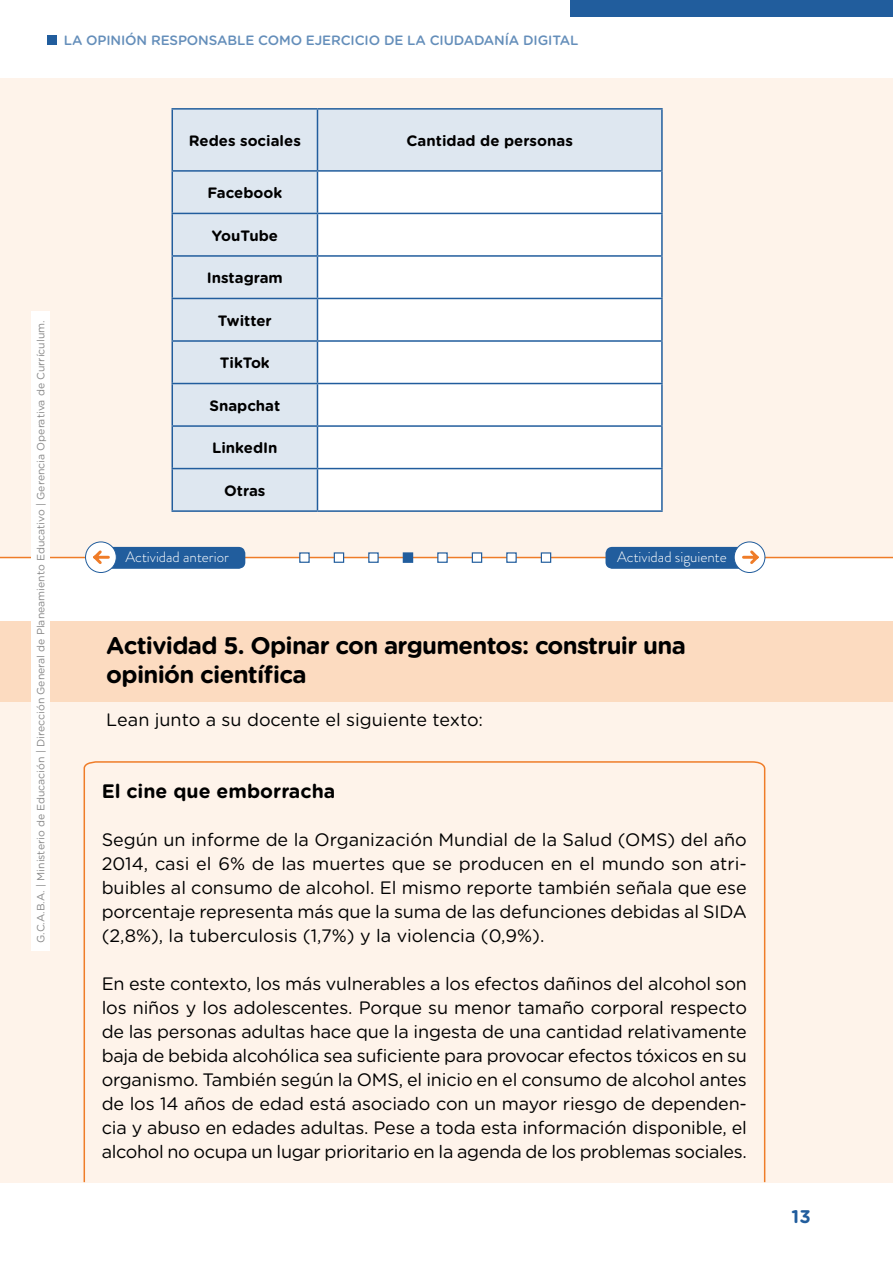
<style>
.page{position:relative;width:893px;height:1263px;background:#fff}
.page>*{position:absolute;margin:0;border:0;box-sizing:border-box;transform-origin:0 0}
.t1{font:700 24px/28.8px "Gotham Rounded";letter-spacing:-.03em;color:#000}
.t2{font:700 19.5px "Gotham Rounded";color:#000}
.t3{font:700 18.3px "Gotham Rounded";color:#215d9d}
.t4{font:18px/24px "Gotham Rounded";letter-spacing:-.01em;color:#000;text-align:justify}
.t5{font:700 15px "Gotham Rounded";color:#000}
.t6{font:300 15px "Brandon Grotesque";color:#fff}
.t7{font:500 13.5px "Gotham Rounded";letter-spacing:-.01em;color:#648eba}
.t8{font:10.5px "Gotham Rounded";color:#878787}
</style>
<div class="page">
<div style="left:47px;top:35px;width:9px;height:10px;background:#215d9d"></div>
<div style="left:570px;top:0;width:323px;height:17px;background:#215d9d"></div>
<div style="left:0;top:78px;width:893px;height:24px;background:#fef3ea"></div>
<div style="left:0;top:102px;width:893px;height:24px;background:#fef3ea"></div>
<div style="left:0;top:126px;width:893px;height:24px;background:#fef3ea"></div>
<div style="left:0;top:150px;width:893px;height:24px;background:#fef3ea"></div>
<div style="left:0;top:174px;width:893px;height:24px;background:#fef3ea"></div>
<div style="left:0;top:198px;width:893px;height:24px;background:#fef3ea"></div>
<div style="left:0;top:222px;width:893px;height:24px;background:#fef3ea"></div>
<div style="left:0;top:246px;width:893px;height:24px;background:#fef3ea"></div>
<div style="left:0;top:270px;width:893px;height:24px;background:#fef3ea"></div>
<div style="left:0;top:294px;width:893px;height:24px;background:#fef3ea"></div>
<div style="left:0;top:318px;width:893px;height:24px;background:#fef3ea"></div>
<div style="left:0;top:342px;width:893px;height:24px;background:#fef3ea"></div>
<div style="left:0;top:366px;width:893px;height:24px;background:#fef3ea"></div>
<div style="left:0;top:390px;width:893px;height:24px;background:#fef3ea"></div>
<div style="left:0;top:414px;width:893px;height:24px;background:#fef3ea"></div>
<div style="left:0;top:438px;width:893px;height:24px;background:#fef3ea"></div>
<div style="left:0;top:462px;width:893px;height:24px;background:#fef3ea"></div>
<div style="left:0;top:486px;width:893px;height:24px;background:#fef3ea"></div>
<div style="left:0;top:510px;width:893px;height:24px;background:#fef3ea"></div>
<div style="left:0;top:534px;width:893px;height:24px;background:#fef3ea"></div>
<div style="left:0;top:621px;width:893px;height:87px;background:#fcdbc0"></div>
<div style="left:0;top:702px;width:893px;height:24px;background:#fef3ea"></div>
<div style="left:0;top:726px;width:893px;height:24px;background:#fef3ea"></div>
<div style="left:0;top:750px;width:893px;height:24px;background:#fef3ea"></div>
<div style="left:0;top:774px;width:893px;height:24px;background:#fef3ea"></div>
<div style="left:0;top:798px;width:893px;height:24px;background:#fef3ea"></div>
<div style="left:0;top:942px;width:893px;height:24px;background:#fef3ea"></div>
<div style="left:0;top:1158px;width:893px;height:24px;background:#fef3ea"></div>
<div style="left:173px;top:110px;width:488px;height:400px;background:#dee7f0"></div>
<div style="left:318px;top:172px;width:343px;height:338px;background:#fff"></div>
<hr style="left:171px;top:213px;width:146px;height:1px;background:#215d9d">
<hr style="left:171px;top:255px;width:146px;height:2px;background:#215d9d">
<hr style="left:171px;top:298px;width:146px;height:1px;background:#215d9d">
<hr style="left:171px;top:340px;width:146px;height:2px;background:#215d9d">
<hr style="left:171px;top:383px;width:146px;height:1px;background:#215d9d">
<hr style="left:171px;top:425px;width:146px;height:2px;background:#215d9d">
<hr style="left:171px;top:468px;width:146px;height:1px;background:#215d9d">
<hr style="left:171px;top:510px;width:146px;height:2px;background:#215d9d">
<hr style="left:661px;top:172px;width:2px;height:41px;background:#215d9d">
<hr style="left:661px;top:214px;width:2px;height:41px;background:#215d9d">
<hr style="left:661px;top:257px;width:2px;height:41px;background:#215d9d">
<hr style="left:661px;top:299px;width:2px;height:41px;background:#215d9d">
<hr style="left:661px;top:342px;width:2px;height:41px;background:#215d9d">
<hr style="left:661px;top:384px;width:2px;height:41px;background:#215d9d">
<hr style="left:661px;top:427px;width:2px;height:41px;background:#215d9d">
<hr style="left:661px;top:469px;width:2px;height:41px;background:#215d9d">
<hr style="left:317px;top:213px;width:346px;height:1px;background:#215d9d">
<hr style="left:317px;top:255px;width:346px;height:2px;background:#215d9d">
<hr style="left:317px;top:298px;width:346px;height:1px;background:#215d9d">
<hr style="left:317px;top:340px;width:346px;height:2px;background:#215d9d">
<hr style="left:317px;top:383px;width:346px;height:1px;background:#215d9d">
<hr style="left:317px;top:425px;width:346px;height:2px;background:#215d9d">
<hr style="left:317px;top:468px;width:346px;height:1px;background:#215d9d">
<hr style="left:317px;top:510px;width:346px;height:2px;background:#215d9d">
<hr style="left:171px;top:172px;width:2px;height:41px;background:#215d9d">
<hr style="left:317px;top:172px;width:1px;height:41px;background:#215d9d">
<hr style="left:171px;top:214px;width:2px;height:41px;background:#215d9d">
<hr style="left:317px;top:214px;width:1px;height:41px;background:#215d9d">
<hr style="left:171px;top:257px;width:2px;height:41px;background:#215d9d">
<hr style="left:317px;top:257px;width:1px;height:41px;background:#215d9d">
<hr style="left:171px;top:299px;width:2px;height:41px;background:#215d9d">
<hr style="left:317px;top:299px;width:1px;height:41px;background:#215d9d">
<hr style="left:171px;top:342px;width:2px;height:41px;background:#215d9d">
<hr style="left:317px;top:342px;width:1px;height:41px;background:#215d9d">
<hr style="left:171px;top:384px;width:2px;height:41px;background:#215d9d">
<hr style="left:317px;top:384px;width:1px;height:41px;background:#215d9d">
<hr style="left:171px;top:427px;width:2px;height:41px;background:#215d9d">
<hr style="left:317px;top:427px;width:1px;height:41px;background:#215d9d">
<hr style="left:171px;top:469px;width:2px;height:41px;background:#215d9d">
<hr style="left:317px;top:469px;width:1px;height:41px;background:#215d9d">
<hr style="left:317px;top:108px;width:346px;height:2px;background:#215d9d">
<hr style="left:661px;top:110px;width:2px;height:60px;background:#215d9d">
<hr style="left:317px;top:170px;width:346px;height:2px;background:#215d9d">
<hr style="left:171px;top:108px;width:146px;height:2px;background:#215d9d">
<hr style="left:171px;top:170px;width:146px;height:2px;background:#215d9d">
<hr style="left:171px;top:110px;width:2px;height:60px;background:#215d9d">
<hr style="left:317px;top:110px;width:1px;height:60px;background:#215d9d">
<hr style="left:0;top:557px;width:893px;height:1px;background:#ef7c28">
<div style="left:299px;top:552px;width:11px;height:11px;background:#fff;border:1px solid #215d9d"></div>
<div style="left:334px;top:552px;width:10px;height:11px;background:#fff;border:1px solid #215d9d"></div>
<div style="left:368px;top:552px;width:11px;height:11px;background:#fff;border:1px solid #215d9d"></div>
<div style="left:403px;top:552px;width:10px;height:11px;background:#215d9d;border:1px solid #215d9d"></div>
<div style="left:472px;top:552px;width:10px;height:11px;background:#fff;border:1px solid #215d9d"></div>
<div style="left:541px;top:552px;width:10px;height:11px;background:#fff;border:1px solid #215d9d"></div>
<div style="left:437px;top:552px;width:11px;height:11px;background:#fff;border:1px solid #215d9d"></div>
<div style="left:506px;top:552px;width:11px;height:11px;background:#fff;border:1px solid #215d9d"></div>
<svg style="left:734px;top:542px;width:31px;height:30px"></svg>
<div style="left:734px;top:541px;width:31px;height:32px;border:1px solid #215d9d;border-radius:50%"></div>
<svg style="left:605px;top:547px;width:156px;height:22px;background:#4775a8"></svg>
<svg style="left:86px;top:542px;width:30px;height:30px"></svg>
<div style="left:85px;top:541px;width:32px;height:32px;border:1px solid #215d9d;border-radius:50%"></div>
<svg style="left:91px;top:547px;width:154px;height:22px;background:#4473a7"></svg>
<div style="left:0;top:822px;width:887px;height:120px;background:#fef3ea"></div>
<div style="left:0;top:966px;width:887px;height:192px;background:#fef3ea"></div>
<svg style="left:83px;top:761px;width:683px;height:422px"></svg>
<div style="left:31px;top:312px;width:18px;height:639px;background:#fff"></div>
<p class="t7" style="left:64px;top:31px;width:516px">LA OPINIÓN RESPONSABLE COMO EJERCICIO DE LA CIUDADANÍA DIGITAL</p>
<p class="t8" style="left:34px;top:943px;width:624px;rotate:-90deg">G.C.A.B.A. | Ministerio de Educación | Dirección General de Planeamiento Educativo | Gerencia Operativa de Currículum.</p>
<p class="t5" style="left:189px;top:130px;width:113px">Redes sociales</p>
<p class="t5" style="left:407px;top:130px;width:168px">Cantidad de personas</p>
<p class="t5" style="left:207px;top:182px;width:76px">Facebook</p>
<p class="t5" style="left:212px;top:224px;width:68px">YouTube</p>
<p class="t5" style="left:207px;top:267px;width:78px">Instagram</p>
<p class="t5" style="left:218px;top:309px;width:56px">Twitter</p>
<p class="t5" style="left:220px;top:352px;width:51px">TikTok</p>
<p class="t5" style="left:209px;top:394px;width:72px">Snapchat</p>
<p class="t5" style="left:212px;top:437px;width:67px">LinkedIn</p>
<p class="t5" style="left:224px;top:479px;width:43px">Otras</p>
<p class="t6" style="left:125px;top:546px;width:105px">Actividad anterior</p>
<p class="t6" style="left:617px;top:546px;width:111px">Actividad siguiente</p>
<h1 class="t1" style="left:106px;top:630px;width:581px">Actividad 5. Opinar con argumentos: construir una opinión científica</h1>
<p class="t4" style="left:106px;top:707px;width:378px">Lean junto a su docente el siguiente texto:</p>
<p class="t2" style="left:102px;top:777px;width:235px">El cine que emborracha</p>
<p class="t4" style="left:102px;top:827px;width:647px">Según un informe de la Organización Mundial de la Salud (OMS) del año 2014, casi el 6% de las muertes que se producen en el mundo son atri&shy;buibles al consumo de alcohol. El mismo reporte también señala que ese porcentaje representa más que la suma de las defunciones debidas al SIDA (2,8%), la tuberculosis (1,7%) y la violencia (0,9%).</p>
<p class="t4" style="left:102px;top:971px;width:647px">En este contexto, los más vulnerables a los efectos dañinos del alcohol son los niños y los adolescentes. Porque su menor tamaño corporal respecto de las personas adultas hace que la ingesta de una cantidad relativamente baja de bebida alcohólica sea suficiente para provocar efectos tóxicos en su organismo. También según la OMS, el inicio en el consumo de alcohol antes de los 14 años de edad está asociado con un mayor riesgo de dependen&shy;cia y abuso en edades adultas. Pese a toda esta información disponible, el alcohol no ocupa un lugar prioritario en la agenda de los problemas sociales.</p>
<p class="t3" style="left:792px;top:1203px;width:21px">13</p>
</div>
